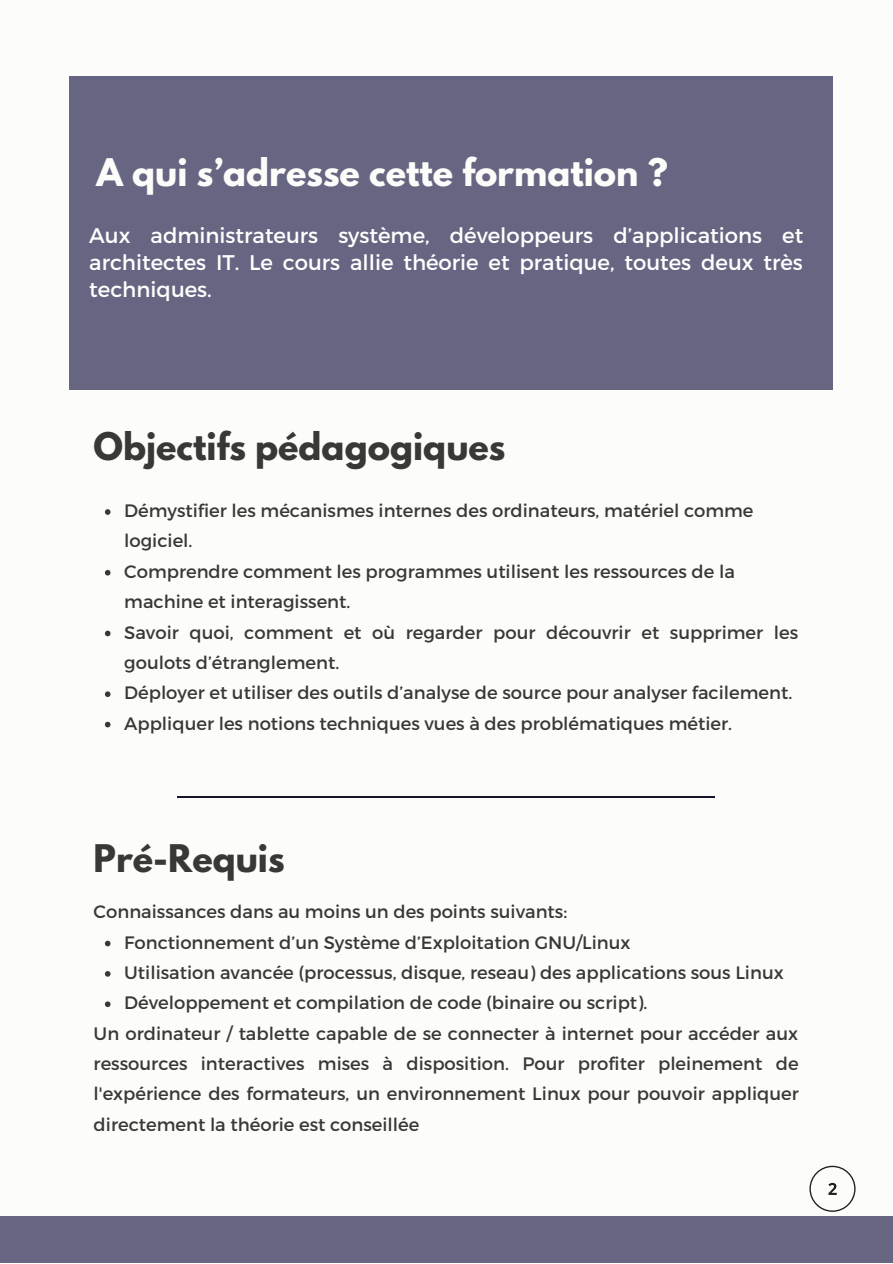
<style>
.page{position:relative;width:893px;height:1264px;background:#fff}
.page>*{position:absolute;margin:0;border:0;box-sizing:border-box;transform-origin:0 0}
.t1{font:700 33.75px "League Spartan";color:#383835}
.t2{font:700 33.75px "League Spartan";color:#fcfcfa}
.t3{font:21.15px/27px "Montserrat";color:#fff;text-align:justify}
.t4{font:18px/30.3px "Montserrat";color:#383835}
</style>
<div class="page">
<div style="left:0;top:0;width:892px;height:1262px;background:#fcfcfa"></div>
<div style="left:0;top:1216px;width:892px;height:46px;background:#676682"></div>
<svg style="left:105px;top:509px;width:5px;height:6px"></svg>
<svg style="left:105px;top:570px;width:5px;height:5px"></svg>
<svg style="left:105px;top:630px;width:5px;height:6px"></svg>
<svg style="left:105px;top:691px;width:5px;height:6px"></svg>
<svg style="left:105px;top:721px;width:5px;height:6px"></svg>
<hr style="left:177px;top:796px;width:538px;height:1px;background:#1a1227">
<div style="left:69px;top:76px;width:763px;height:314px;background:#676682"></div>
<svg style="left:809px;top:1165px;width:46px;height:46px"></svg>
<svg style="left:105px;top:940px;width:5px;height:6px"></svg>
<svg style="left:105px;top:971px;width:5px;height:5px"></svg>
<svg style="left:105px;top:1001px;width:5px;height:6px"></svg>
<h1 class="t2" style="left:96px;top:155px;width:572px">A qui s’adresse cette formation ?</h1>
<p class="t3" style="left:89px;top:221px;width:715px">Aux administrateurs système, développeurs d’applications et architectes IT. Le cours allie théorie et pratique, toutes deux très techniques.</p>
<h1 class="t1" style="left:94px;top:430px;width:413px">Objectifs pédagogiques</h1>
<p class="t4" style="left:124px;top:494px;width:675px">Démystifier les mécanismes internes des ordinateurs, matériel comme logiciel.<br>Comprendre comment les programmes utilisent les ressources de la machine et interagissent.<br>Savoir quoi, comment et où regarder pour découvrir et supprimer les goulots d’étranglement.<br>Déployer et utiliser des outils d’analyse de source pour analyser facilement.<br>Appliquer les notions techniques vues à des problématiques métier.</p>
<h1 class="t1" style="left:94px;top:841px;width:192px">Pré-Requis</h1>
<p class="t4" style="left:94px;top:895px;width:475px">Connaissances dans au moins un des points suivants:</p>
<p class="t4" style="left:124px;top:926px;width:661px">Fonctionnement d’un Système d’Exploitation GNU/Linux<br>Utilisation avancée (processus, disque, reseau) des applications sous Linux<br>Développement et compilation de code (binaire ou script).</p>
<p class="t4" style="left:94px;top:1017px;width:706px;text-align:justify">Un ordinateur / tablette capable de se connecter à internet pour accéder aux ressources interactives mises à disposition. Pour profiter pleinement de l'expérience des formateurs, un environnement Linux pour pouvoir appliquer directement la théorie est conseillée</p>
</div>
